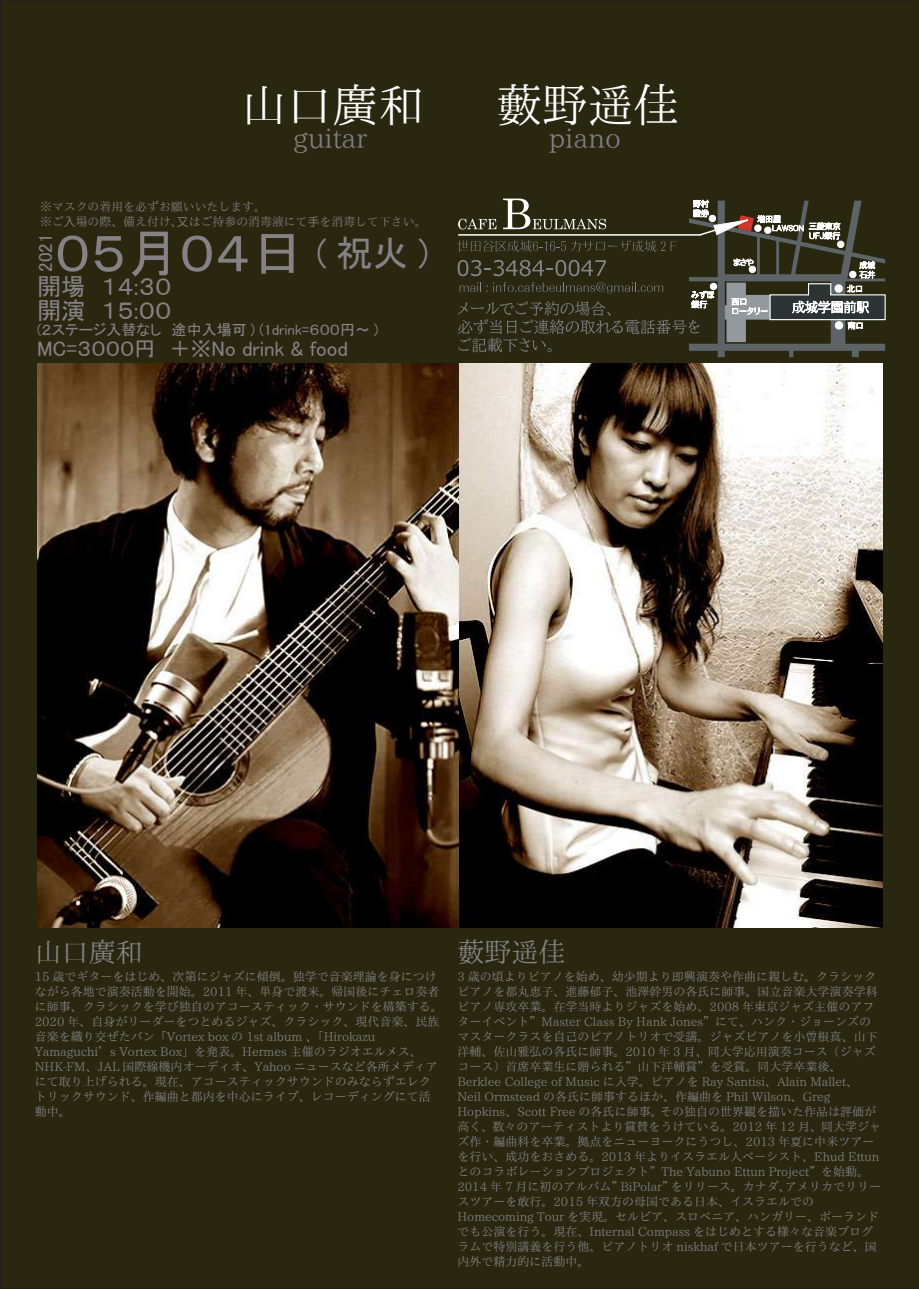
<style>
.page{position:relative;width:919px;height:1289px;background:#fff}
.page>*{position:absolute;margin:0;border:0;box-sizing:border-box;transform-origin:0 0}
.t1{font:52.5px "MS P Gothic";color:#858184}
.t2{font:45.75px "IP Aex Mincho";color:#fff}
.t3{font:27px "IP Aex Mincho";color:#848184}
.t4{font:27px "IP Aex Mincho";color:#868588}
.t5{font:24px/24px "MS P Gothic";color:#858184}
.t6{font:21px "MS P Gothic";color:#858184}
.t7{font:19.05px "MS P Gothic";color:#858184}
.t8{font:15px "MS P Gothic";color:#858184}
.t9{font:12px/15px "IP Aex Mincho";color:#868588}
.t10{font:11.85px/15.3px "IP Aex Mincho";color:#848184}
.s1{font-family:"Koz Go Pr 6 N"}
.s2{font-size:36px}
</style>
<div class="page">
<div style="left:0;top:0;width:918px;height:1288px;background:#2a2710"></div>
<img style="left:38px;top:363px;width:844px;height:565px">
<svg style="left:457px;top:198px;width:429px;height:159px;background:#41402f"></svg>
<h2 class="t2" style="left:241px;top:80px;width:439px">山口廣和 　藪野遥佳</h2>
<h3 class="t3" style="left:293px;top:123px;width:76px">guitar</h3>
<h3 class="t3" style="left:548px;top:123px;width:74px">piano</h3>
<p class="t10" style="left:40px;top:200px;width:388px">※マスクの着用を必ずお願いいたします。<br>※ご<span class="s1">入</span>場の際、備え付け、<span class="s1">又</span>はご持参の消毒液にて<span class="s1">手</span>を消毒して下さい。</p>
<h1 class="t1" style="left:55px;top:227px;width:375px">０５月０４日 <span class="s2">( 祝火 )</span></h1>
<h3 class="t7" style="left:36px;top:272px;width:40px;rotate:-90deg">2021</h3>
<h3 class="t5" style="left:37px;top:274px;width:136px">開場　１４:３０開演　１５:００</h3>
<p class="t8" style="left:37px;top:322px;width:343px">(２ステージ入替なし　途中入場可 ) (1drink=６００円～ )</p>
<h3 class="t6" style="left:37px;top:337px;width:312px">MC=３０００円　＋※No drink &amp; food</h3>
<h3 class="t4" style="left:35px;top:937px;width:109px">山口廣和</h3>
<p class="t9" style="left:35px;top:969px;width:409px">15 歳でギターをはじめ、次第にジャズに傾倒。独学で音楽理論を身につけながら各地で演奏活動を開始。2011 年、単身で渡米。帰国後にチェロ奏者に師事、クラシックを学び独自のアコースティック・サウンドを構築する。2020 年、自身がリーダーをつとめるジャズ、クラシック、現代音楽、民族音楽を織り交ぜたバン「Vortex box の 1st album 、「Hirokazu Yamaguchiʼs Vortex Box」を発表。Hermes 主催のラジオエルメス、NHK-FM、JAL 国際線機内オーディオ、Yahoo ニュースなど各所メディアにて取り上げられる。現在、アコースティックサウンドのみならずエレクトリックサウンド、作編曲と都内を中心にライブ、レコーディングにて活動中。</p>
<h3 class="t4" style="left:457px;top:937px;width:109px">藪野遥佳</h3>
<p class="t9" style="left:457px;top:969px;width:425px">3 歳の頃よりピアノを始め、幼少期より即興演奏や作曲に親しむ。クラシックピアノを都丸恵子、進藤郁子、池澤幹男の各氏に師事。国立音楽大学演奏学科ピアノ専攻卒業。在学当時よりジャズを始め、2008 年東京ジャズ主催のアフターイベント”Master Class By Hank Jones”にて、ハンク・ジョーンズのマスタークラスを自己のピアノトリオで受講。ジャズピアノを小曽根真、山下洋輔、佐山雅弘の各氏に師事。2010 年 3 月、同大学応用演奏コース（ジャズコース）首席卒業生に贈られる”山下洋輔賞”を受賞。同大学卒業後、Berklee College of Music に入学。ピアノを Ray Santisi、Alain Mallet、Neil Ormstead の各氏に師事するほか、作編曲を Phil Wilson、Greg Hopkins、Scott Free の各氏に師事。その独自の世界観を描いた作品は評価が高く、数々のアーティストより賞賛をうけている。2012 年 12 月、同大学ジャズ作・編曲科を卒業。拠点をニューヨークにうつし、2013 年夏に中米ツアーを行い、成功をおさめる。2013 年よりイスラエル人ベーシスト、Ehud Ettunとのコラボレーションプロジェクト”The Yabuno Ettun Project”を始動。2014 年 7 月に初のアルバム”BiPolar”をリリース。カナダ、アメリカでリリースツアーを敢行。2015 年双方の母国である日本、イスラエルでのHomecoming Tour を実現。セルビア、スロベニア、ハンガリー、ポーランドでも公演を行う。現在、Internal Compass をはじめとする様々な音楽プログラムで特別講義を行う他、ピアノトリオ niskhaf で日本ツアーを行うなど、国内外で精力的に活動中。</p>
</div>
